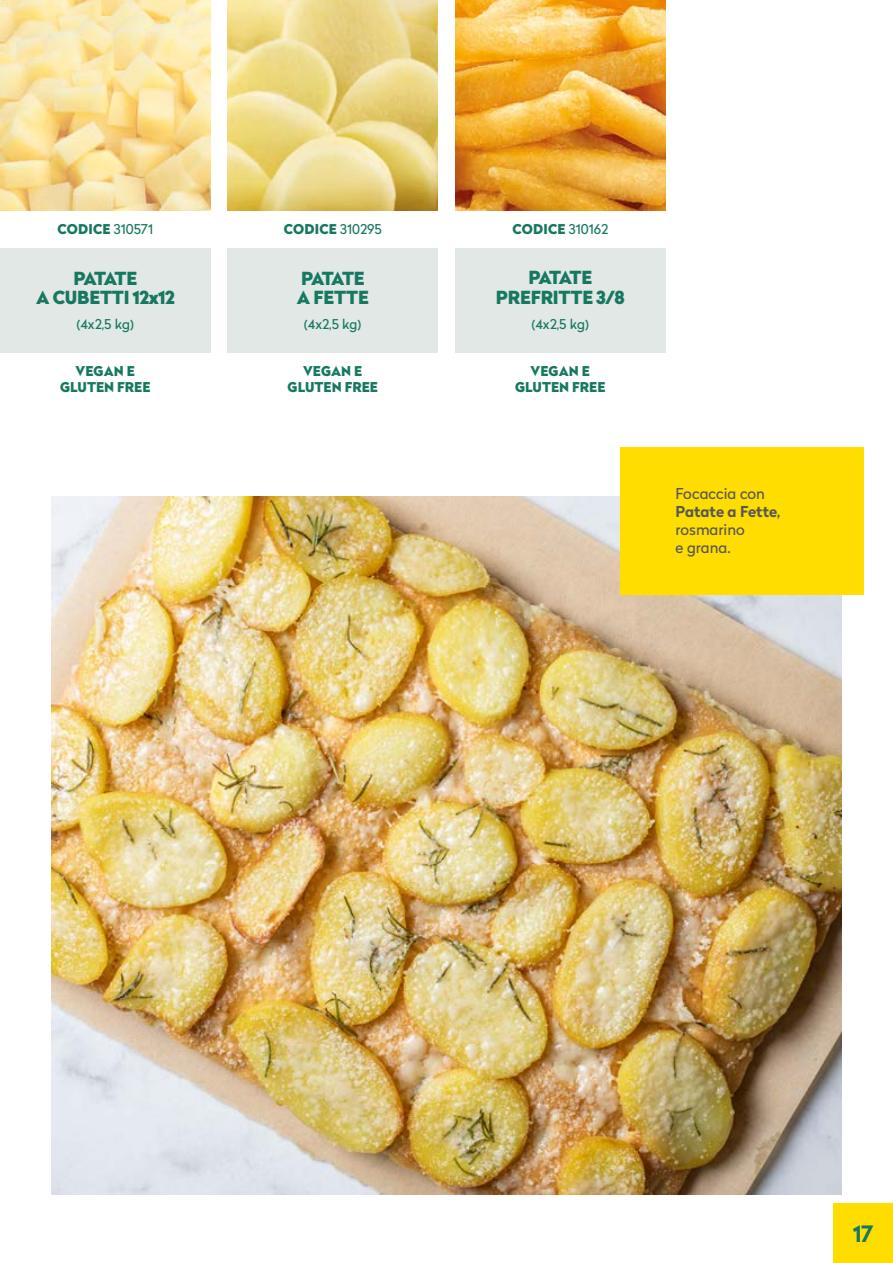
<style>
.page{position:relative;width:893px;height:1263px;background:#fff}
.page>*{position:absolute;margin:0;border:0;box-sizing:border-box;transform-origin:0 0}
.t1{font:700 22.5px "Radikal";color:#177861}
.t2{font:900 18px/19.5px "Radikal";letter-spacing:-.01em;color:#177861;text-align:center}
.t3{font:900 18px/19.5px "Radikal";letter-spacing:-.03em;color:#177861;text-align:center}
.t4{font:15px/18px "Radikal";color:#575756}
.t5{font:700 15px "Radikal";color:#575756}
.t6{font:900 13.5px/16.2px "Radikal";color:#177861;text-align:center}
.t7{font:13.5px "Radikal";color:#177861}
.s1{font-weight:400}
</style>
<div class="page">
<img style="left:51px;top:497px;width:791px;height:698px">
<div style="left:455px;top:248px;width:210px;height:105px;background:#e2e8e5"></div>
<div style="left:0;top:248px;width:210px;height:105px;background:#e2e8e5"></div>
<img style="left:0;top:0;width:210px;height:210px">
<div style="left:227px;top:248px;width:211px;height:105px;background:#e2e8e5"></div>
<img style="left:227px;top:0;width:211px;height:210px">
<img style="left:455px;top:0;width:210px;height:210px">
<div style="left:620px;top:447px;width:243px;height:147px;background:#fd0"></div>
<div style="left:833px;top:1203px;width:60px;height:60px;background:#fd0"></div>
<p class="t6" style="left:57px;top:221px;width:97px">CODICE <span class="s1">310571</span></p>
<h2 class="t3" style="left:36px;top:268px;width:140px">PATATE<br>A CUBETTI 12x12</h2>
<p class="t7" style="left:76px;top:315px;width:59px">(4x2,5 kg)</p>
<p class="t6" style="left:60px;top:363px;width:92px">VEGAN E<br>GLUTEN FREE</p>
<p class="t6" style="left:284px;top:221px;width:99px">CODICE <span class="s1">310295</span></p>
<h2 class="t2" style="left:297px;top:268px;width:74px;text-align:left">PATATE<br>A FETTE</h2>
<p class="t7" style="left:304px;top:315px;width:59px">(4x2,5 kg)</p>
<p class="t6" style="left:287px;top:363px;width:92px">VEGAN E<br>GLUTEN FREE</p>
<p class="t6" style="left:512px;top:221px;width:97px">CODICE <span class="s1">310162</span></p>
<h2 class="t2" style="left:496px;top:268px;width:131px">PATATE<br>PREFRITTE 3/8</h2>
<p class="t7" style="left:531px;top:315px;width:59px">(4x2,5 kg)</p>
<p class="t6" style="left:515px;top:363px;width:92px">VEGAN E<br>GLUTEN FREE</p>
<p class="t4" style="left:675px;top:484px;width:91px">Focaccia con</p>
<p class="t5" style="left:675px;top:501px;width:106px">Patate a Fette,</p>
<p class="t4" style="left:675px;top:520px;width:71px">rosmarino e grana.</p>
<h1 class="t1" style="left:853px;top:1217px;width:22px">17</h1>
</div>
